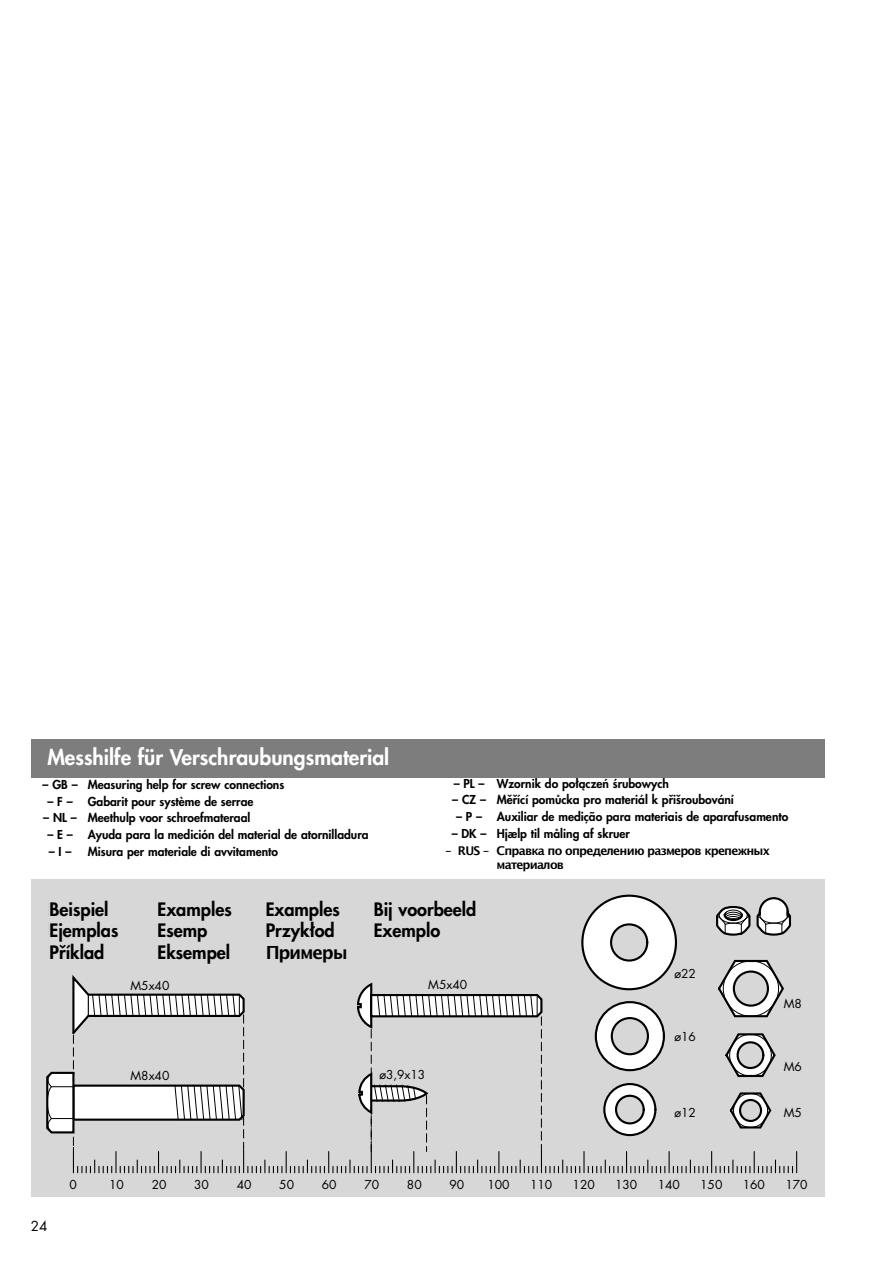
<style>
.page{position:relative;width:893px;height:1263px;background:#fff}
.page>*{position:absolute;margin:0;border:0;box-sizing:border-box;transform-origin:0 0}
.t1{font:800 21px "Futura CE";color:#fff}
.t2{font:800 18px "Futura CE";color:#000}
.t3{font:700 18px "Lucida Grande";letter-spacing:-.065em;color:#000}
.t4{font:13.5px "Futura CE";color:#000}
.t5{font:800 12px "Futura CE";color:#000}
.t6{font:12px "Futura";color:#000}
.t7{font:700 12px/14.4px "Lucida Grande";letter-spacing:-.065em;color:#000}
</style>
<div class="page">
<div style="left:31px;top:879px;width:793px;height:317px;background:#d7d7d7"></div>
<hr style="left:285px;top:1152px;width:2px;height:21px;background:#000">
<div style="left:581px;top:895px;width:96px;height:95px;background:#fff;border:2px solid #000;border-radius:50%"></div>
<div style="left:610px;top:923px;width:38px;height:39px;background:#d7d7d7;border:2px solid #000;border-radius:50%"></div>
<svg style="left:716px;top:897px;width:76px;height:39px"></svg>
<svg style="left:46px;top:975px;width:236px;height:198px"></svg>
<svg style="left:290px;top:959px;width:507px;height:214px"></svg>
<div style="left:50px;top:900px;width:523px;height:69px;background:#d7d7d7"></div>
<div style="left:31px;top:739px;width:793px;height:39px;background:#7d7d7d"></div>
<h1 class="t1" style="left:47px;top:747px;width:343px">Messhilfe für Verschraubungsmaterial</h1>
<p class="t5" style="left:43px;top:779px;width:243px">– GB – Measuring help for screw connections</p>
<p class="t5" style="left:47px;top:796px;width:27px">– F –</p>
<p class="t5" style="left:88px;top:796px;width:167px">Gabarit pour système de serrae</p>
<p class="t5" style="left:43px;top:812px;width:208px">– NL – Meethulp voor schroefmateraal</p>
<p class="t5" style="left:47px;top:829px;width:323px">– E – Ayuda para la medición del material de atornilladura</p>
<p class="t5" style="left:49px;top:845px;width:24px">– I –</p>
<p class="t5" style="left:88px;top:845px;width:192px">Misura per materiale di avvitamento</p>
<p class="t5" style="left:453px;top:778px;width:217px">– PL – Wzornik do połączeń śrubowych</p>
<p class="t5" style="left:452px;top:794px;width:283px">– CZ – Měřící pomůcka pro materiál k přišroubování</p>
<p class="t5" style="left:456px;top:811px;width:334px">– P – Auxiliar de medição para materiais de aparafusamento</p>
<p class="t5" style="left:451px;top:827px;width:180px">– DK – Hjælp til måling af skruer</p>
<p class="t7" style="left:496px;top:844px;width:275px;text-indent:-51px">– RUS – Справка по определению размеров крепежных материалов</p>
<h2 class="t2" style="left:50px;top:900px;width:60px">Beispiel</h2>
<h2 class="t2" style="left:158px;top:900px;width:76px">Examples</h2>
<h2 class="t2" style="left:266px;top:900px;width:76px">Examples</h2>
<h2 class="t2" style="left:374px;top:900px;width:104px">Bij voorbeeld</h2>
<h2 class="t2" style="left:50px;top:922px;width:70px">Ejemplas</h2>
<h2 class="t2" style="left:158px;top:922px;width:51px">Esemp</h2>
<h2 class="t2" style="left:266px;top:922px;width:71px">Przykłod</h2>
<h2 class="t2" style="left:374px;top:922px;width:68px">Exemplo</h2>
<h2 class="t2" style="left:50px;top:943px;width:56px">Příklad</h2>
<h2 class="t2" style="left:158px;top:943px;width:74px">Eksempel</h2>
<h2 class="t3" style="left:266px;top:942px;width:83px">Примеры</h2>
<p class="t6" style="left:130px;top:980px;width:40px">M5x40</p>
<p class="t6" style="left:130px;top:1070px;width:40px">M8x40</p>
<p class="t6" style="left:428px;top:979px;width:40px">M5x40</p>
<p class="t6" style="left:379px;top:1069px;width:47px">ø3,9x13</p>
<p class="t6" style="left:674px;top:968px;width:23px">ø22</p>
<p class="t6" style="left:674px;top:1031px;width:23px">ø16</p>
<p class="t6" style="left:674px;top:1108px;width:23px">ø12</p>
<p class="t6" style="left:783px;top:998px;width:20px">M8</p>
<p class="t6" style="left:783px;top:1061px;width:20px">M6</p>
<p class="t6" style="left:783px;top:1107px;width:20px">M5</p>
<p class="t4" style="left:31px;top:1220px;width:18px">24</p>
<p class="t6" style="left:70px;top:1179px;width:9px">0</p>
<p class="t6" style="left:109px;top:1179px;width:16px">10</p>
<p class="t6" style="left:152px;top:1179px;width:16px">20</p>
<p class="t6" style="left:194px;top:1179px;width:16px">30</p>
<p class="t6" style="left:237px;top:1179px;width:16px">40</p>
<p class="t6" style="left:279px;top:1179px;width:16px">50</p>
<p class="t6" style="left:322px;top:1179px;width:16px">60</p>
<p class="t6" style="left:364px;top:1179px;width:16px">70</p>
<p class="t6" style="left:407px;top:1179px;width:16px">80</p>
<p class="t6" style="left:449px;top:1179px;width:16px">90</p>
<p class="t6" style="left:487px;top:1179px;width:24px">100</p>
<p class="t6" style="left:530px;top:1179px;width:24px">110</p>
<p class="t6" style="left:572px;top:1179px;width:24px">120</p>
<p class="t6" style="left:615px;top:1179px;width:24px">130</p>
<p class="t6" style="left:657px;top:1179px;width:24px">140</p>
<p class="t6" style="left:700px;top:1179px;width:24px">150</p>
<p class="t6" style="left:742px;top:1179px;width:24px">160</p>
<p class="t6" style="left:785px;top:1179px;width:24px">170</p>
</div>
